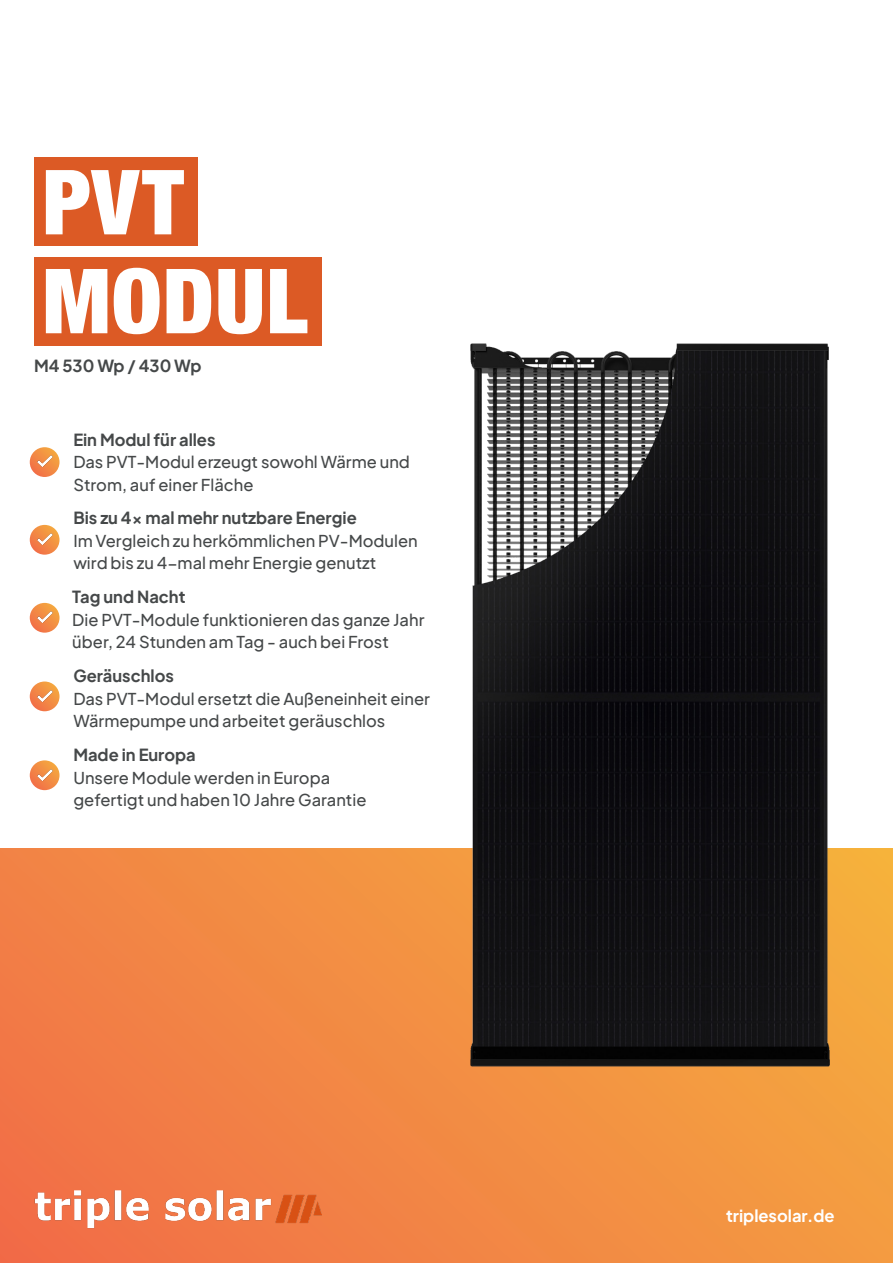
<style>
.page{position:relative;width:893px;height:1263px;background:#fff}
.page>*{position:absolute;margin:0;border:0;box-sizing:border-box;transform-origin:0 0}
.t1{font:900 condensed 90px "Helvetica Neue";letter-spacing:.01em;color:#fff}
.Fließtext{font:500 16.5px "Plus Jakarta Sans";color:#454849}
.Fließtext-2{font:700 16.5px "Plus Jakarta Sans";color:#454849}
.Fließtext-3{font:700 16.5px "Plus Jakarta Sans";color:#fff}
</style>
<div class="page">
<div style="left:0;top:848px;width:893px;height:415px;background:linear-gradient(to right,#f27947,#f49f40)"></div>
<div style="left:34px;top:258px;width:287px;height:88px;background:#dc5a25"></div>
<div style="left:34px;top:157px;width:163px;height:89px;background:#dc5a25"></div>
<img style="left:30px;top:447px;width:30px;height:30px">
<img style="left:30px;top:525px;width:30px;height:30px">
<img style="left:30px;top:602px;width:30px;height:31px">
<img style="left:30px;top:681px;width:30px;height:31px">
<img style="left:30px;top:760px;width:30px;height:31px">
<img style="left:454px;top:343px;width:393px;height:746px">
<img style="left:34px;top:1186px;width:287px;height:46px">
<p class="t1" style="left:43px;top:128px;width:143px">PVT</p>
<p class="t1" style="left:43px;top:227px;width:267px">MODUL</p>
<p class="Fließtext-2" style="left:34px;top:351px;width:169px">M4 530 Wp / 430 Wp</p>
<p class="Fließtext-2" style="left:73px;top:425px;width:144px">Ein Modul für alles</p>
<p class="Fließtext" style="left:73px;top:448px;width:338px">Das PVT-Modul erzeugt sowohl Wärme und</p>
<p class="Fließtext" style="left:73px;top:470px;width:182px">Strom, auf einer Fläche</p>
<p class="Fließtext-2" style="left:73px;top:503px;width:285px">Bis zu 4x mal mehr nutzbare Energie</p>
<p class="Fließtext" style="left:73px;top:527px;width:346px">Im Vergleich zu herkömmlichen PV-Modulen</p>
<p class="Fließtext" style="left:73px;top:549px;width:305px">wird bis zu 4-mal mehr Energie genutzt</p>
<p class="Fließtext-2" style="left:72px;top:582px;width:115px">Tag und Nacht</p>
<p class="Fließtext" style="left:72px;top:606px;width:354px">Die PVT-Module funktionieren das ganze Jahr</p>
<p class="Fließtext" style="left:72px;top:628px;width:318px">über, 24 Stunden am Tag - auch bei Frost</p>
<p class="Fließtext-2" style="left:73px;top:661px;width:102px">Geräuschlos</p>
<p class="Fließtext" style="left:73px;top:685px;width:358px">Das PVT-Modul ersetzt die Außeneinheit einer</p>
<p class="Fließtext" style="left:73px;top:707px;width:314px">Wärmepumpe und arbeitet geräuschlos</p>
<p class="Fließtext-2" style="left:73px;top:740px;width:124px">Made in Europa</p>
<p class="Fließtext" style="left:73px;top:763px;width:258px">Unsere Module werden in Europa</p>
<p class="Fließtext" style="left:73px;top:786px;width:295px">gefertigt und haben 10 Jahre Garantie</p>
<p class="Fließtext-3" style="left:726px;top:1201px;width:110px">triplesolar.de</p>
</div>
